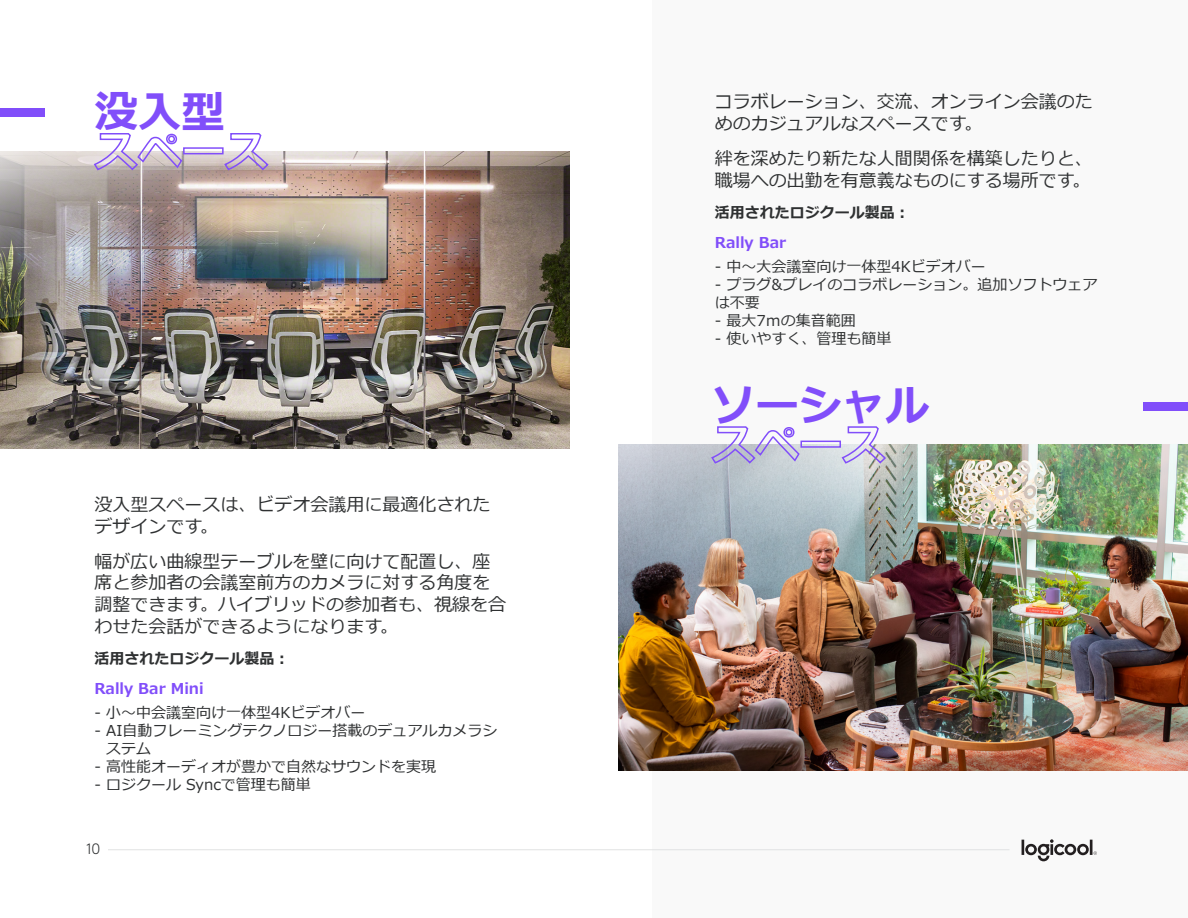
<style>
.page{position:relative;width:1188px;height:918px;background:#fff}
.page>*{position:absolute;margin:0;border:0;box-sizing:border-box;transform-origin:0 0}
.t1{font:700 43.5px/39px "Meiryo";color:#814efa}
.t2{font:18px/21.6px "Meiryo";color:#2f3132}
.t3{font:15px/18px "Meiryo";color:#2f3132}
.t4{font:700 15px "Meiryo";color:#2f3132}
.t5{font:700 15px "Meiryo";color:#814efa}
.t6{font:300 15px "Brown Pro";color:#2f3132}
</style>
<div class="page">
<div style="left:652px;top:0;width:536px;height:918px;background:#f9f9f9"></div>
<img style="left:0;top:152px;width:570px;height:296px">
<div style="left:0;top:108px;width:45px;height:9px;background:#814efa"></div>
<img style="left:618px;top:445px;width:570px;height:326px">
<div style="left:1143px;top:402px;width:45px;height:9px;background:#814efa"></div>
<hr style="left:108px;top:849px;width:902px;height:1px;background:#e1e2e3">
<svg style="left:1022px;top:839px;width:75px;height:22px"></svg>
<p class="t1" style="left:94px;top:93px;width:175px">没入型スペース</p>
<p class="t2" style="left:94px;top:494px;width:397px">没入型スペースは、ビデオ会議用に最適化されたデザインです。</p>
<p class="t2" style="left:94px;top:551px;width:413px">幅が広い曲線型テーブルを壁に向けて配置し、座席と参加者の会議室前方のカメラに対する角度を調整できます。ハイブリッドの参加者も、視線を合わせた会話ができるようになります。</p>
<p class="t4" style="left:94px;top:650px;width:197px">活用されたロジクール製品：</p>
<p class="t5" style="left:94px;top:680px;width:111px">Rally Bar Mini</p>
<p class="t3" style="left:94px;top:704px;width:272px">- 小～中会議室向け一体型4Kビデオバー</p>
<p class="t3" style="left:106px;top:722px;width:393px;text-indent:-12px">- AI自動フレーミングテクノロジー搭載のデュアルカメラシステム</p>
<p class="t3" style="left:94px;top:758px;width:343px">- 高性能オーディオが豊かで自然なサウンドを実現</p>
<p class="t3" style="left:94px;top:776px;width:218px">- ロジクール Syncで管理も簡単</p>
<p class="t6" style="left:86px;top:838px;width:16px">10</p>
<p class="t2" style="left:715px;top:91px;width:379px">コラボレーション、交流、オンライン会議のためのカジュアルなスペースです。</p>
<p class="t2" style="left:715px;top:148px;width:379px">絆を深めたり新たな人間関係を構築したりと、職場への出勤を有意義なものにする場所です。</p>
<p class="t4" style="left:715px;top:204px;width:196px">活用されたロジクール製品：</p>
<p class="t5" style="left:715px;top:234px;width:73px">Rally Bar</p>
<p class="t3" style="left:715px;top:258px;width:272px">- 中～大会議室向け一体型4Kビデオバー</p>
<p class="t3" style="left:715px;top:276px;width:384px">- プラグ&amp;プレイのコラボレーション。追加ソフトウェアは不要</p>
<p class="t3" style="left:715px;top:312px;width:142px">- 最大7ｍの集音範囲</p>
<p class="t3" style="left:715px;top:330px;width:178px">- 使いやすく、管理も簡単</p>
<p class="t1" style="left:712px;top:387px;width:219px">ソーシャルスペース</p>
</div>
